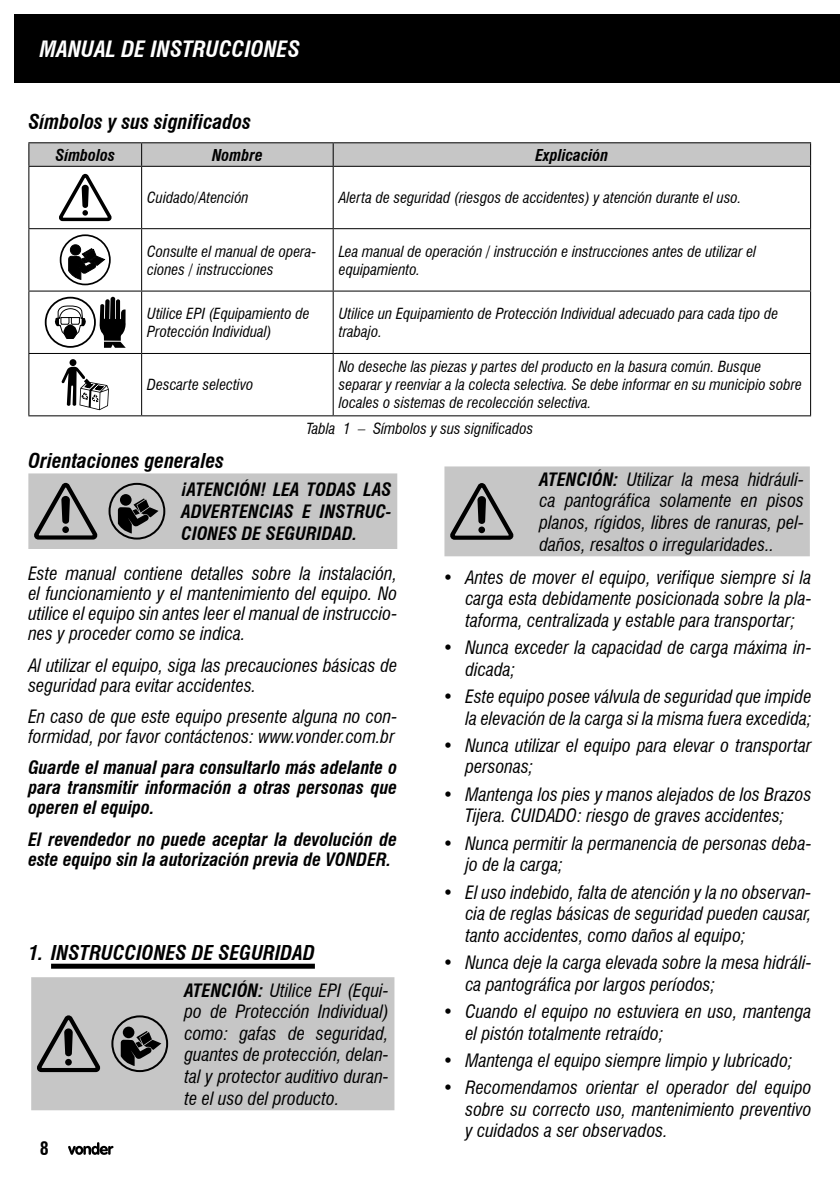
<style>
.page{position:relative;width:840px;height:1191px;background:#fff}
.page>*{position:absolute;margin:0;border:0;box-sizing:border-box;transform-origin:0 0}
.t1{font:italic 700 condensed 22px "Swiss 721 BT";color:#fff}
.Título_bold{font:italic 700 condensed 20px "Swiss 721 BT";color:#000}
.texto{font:italic 700 condensed 20px "Swiss 721 BT";color:#000}
.texto-2{font:italic condensed 18px/21.6px "Swiss 721 BT";color:#000}
.texto-3{font:italic 700 condensed 18px/20px "Swiss 721 BT";color:#000;text-align:justify}
.t2{font:700 condensed 18px "Swiss 721 BT";color:#000}
.texto-4{font:italic 700 condensed 16px "Swiss 721 BT";color:#000}
.Tabela_txt{font:italic condensed 15px/18px "Swiss 721 BT";color:#000}
.s1{font-weight:700}
</style>
<div class="page">
<hr style="left:28px;top:142px;width:113px;height:1px;background:#000">
<hr style="left:141px;top:142px;width:192px;height:1px;background:#000">
<hr style="left:333px;top:142px;width:477px;height:1px;background:#000">
<svg style="left:28px;top:143px;width:782px;height:23px;background:#c1c1c1"></svg>
<hr style="left:28px;top:166px;width:113px;height:1px;background:#000">
<hr style="left:28px;top:167px;width:1px;height:61px;background:#000">
<hr style="left:141px;top:166px;width:192px;height:1px;background:#000">
<hr style="left:141px;top:167px;width:1px;height:61px;background:#000">
<hr style="left:333px;top:166px;width:477px;height:1px;background:#000">
<hr style="left:332px;top:167px;width:1px;height:61px;background:#000">
<hr style="left:809px;top:167px;width:1px;height:61px;background:#000">
<hr style="left:28px;top:228px;width:113px;height:1px;background:#000">
<hr style="left:28px;top:229px;width:1px;height:61px;background:#000">
<hr style="left:141px;top:228px;width:192px;height:1px;background:#000">
<hr style="left:141px;top:229px;width:1px;height:61px;background:#000">
<hr style="left:333px;top:228px;width:477px;height:1px;background:#000">
<hr style="left:332px;top:229px;width:1px;height:61px;background:#000">
<hr style="left:809px;top:229px;width:1px;height:61px;background:#000">
<hr style="left:28px;top:290px;width:113px;height:1px;background:#000">
<hr style="left:28px;top:291px;width:1px;height:62px;background:#000">
<hr style="left:141px;top:290px;width:192px;height:1px;background:#000">
<hr style="left:141px;top:291px;width:1px;height:62px;background:#000">
<hr style="left:333px;top:290px;width:477px;height:1px;background:#000">
<hr style="left:332px;top:291px;width:1px;height:62px;background:#000">
<hr style="left:809px;top:291px;width:1px;height:62px;background:#000">
<hr style="left:28px;top:353px;width:113px;height:1px;background:#000">
<hr style="left:28px;top:354px;width:1px;height:61px;background:#000">
<hr style="left:141px;top:353px;width:192px;height:1px;background:#000">
<hr style="left:141px;top:354px;width:1px;height:61px;background:#000">
<hr style="left:333px;top:353px;width:477px;height:1px;background:#000">
<hr style="left:332px;top:354px;width:1px;height:61px;background:#000">
<hr style="left:809px;top:354px;width:1px;height:61px;background:#000">
<hr style="left:28px;top:415px;width:113px;height:1px;background:#000">
<hr style="left:141px;top:415px;width:192px;height:1px;background:#000">
<hr style="left:333px;top:415px;width:477px;height:1px;background:#000">
<svg style="left:59px;top:174px;width:53px;height:47px"></svg>
<div style="left:60px;top:234px;width:51px;height:51px;border:2px solid #000;border-radius:50%"></div>
<svg style="left:69px;top:245px;width:35px;height:34px"></svg>
<svg style="left:46px;top:298px;width:49px;height:49px"></svg>
<div style="left:45px;top:297px;width:51px;height:51px;border:2px solid #000;border-radius:50%"></div>
<svg style="left:53px;top:305px;width:35px;height:34px"></svg>
<svg style="left:99px;top:296px;width:27px;height:52px"></svg>
<svg style="left:61px;top:359px;width:48px;height:51px"></svg>
<div style="left:51px;top:963px;width:264px;height:5px;background:#000"></div>
<svg style="left:28px;top:473px;width:369px;height:76px;background:#b8b8b8"></svg>
<div style="left:108px;top:483px;width:57px;height:56px;border:2px solid #000;border-radius:50%"></div>
<div style="left:31px;top:977px;width:363px;height:133px;background:#c6c6c6"></div>
<svg style="left:36px;top:1015px;width:65px;height:57px;background:#929292"></svg>
<svg style="left:65px;top:1058px;width:7px;height:7px"></svg>
<div style="left:123px;top:1026px;width:11px;height:12px;background:#000;border-radius:50%"></div>
<svg style="left:121px;top:1031px;width:40px;height:35px"></svg>
<div style="left:111px;top:1015px;width:57px;height:57px;border:2px solid #000;border-radius:50%"></div>
<div style="left:444px;top:466px;width:365px;height:90px;background:#c6c6c6"></div>
<div style="left:478px;top:526px;width:7px;height:7px;background:#000;border-radius:50%"></div>
<div style="left:14px;top:14px;width:825px;height:69px;background:#000"></div>
<svg style="left:68px;top:1142px;width:45px;height:12px"></svg>
<p class="t1" style="left:40px;top:36px;width:262px">MANUAL DE INSTRUCCIONES</p>
<p class="Título_bold" style="left:28px;top:109px;width:224px">Símbolos y sus significados</p>
<p class="texto-4" style="left:55px;top:145px;width:61px">Símbolos</p>
<p class="texto-4" style="left:212px;top:145px;width:52px">Nombre</p>
<p class="texto-4" style="left:535px;top:145px;width:74px">Explicación</p>
<p class="Tabela_txt" style="left:147px;top:189px;width:103px">Cuidado/Atención</p>
<p class="Tabela_txt" style="left:338px;top:189px;width:404px">Alerta de seguridad (riesgos de accidentes) y atención durante el uso.</p>
<p class="Tabela_txt" style="left:147px;top:242px;width:170px">Consulte el manual de opera&shy;ciones / instrucciones</p>
<p class="Tabela_txt" style="left:338px;top:242px;width:419px">Lea manual de operación / instrucción e instrucciones antes de utilizar el equipamiento.</p>
<p class="Tabela_txt" style="left:147px;top:304px;width:164px">Utilice EPI (Equipamiento de<br>Protección Individual)</p>
<p class="Tabela_txt" style="left:338px;top:304px;width:441px">Utilice un Equipamiento de Protección Individual adecuado para cada tipo de trabajo.</p>
<p class="Tabela_txt" style="left:147px;top:376px;width:108px">Descarte selectivo</p>
<p class="Tabela_txt" style="left:338px;top:358px;width:464px">No deseche las piezas y partes del producto en la basura común. Busque separar y reenviar a la colecta selectiva. Se debe informar en su municipio sobre locales o sistemas de recolección selectiva.</p>
<p class="Tabela_txt" style="left:306px;top:419px;width:228px">Tabla 1 – Símbolos y sus significados</p>
<p class="texto" style="left:28px;top:448px;width:197px">Orientaciones generales</p>
<p class="texto-3" style="left:181px;top:479px;width:211px;line-height:21.6px">¡ATENCIÓN! LEA TODAS LAS ADVERTENCIAS E INSTRUC-CIONES DE SEGURIDAD.</p>
<p class="texto-2" style="left:28px;top:564px;width:370px;line-height:20px;text-align:justify">Este manual contiene detalles sobre la instalación, el funcionamiento y el mantenimiento del equipo. No utilice el equipo sin antes leer el manual de instruccio&shy;nes y proceder como se indica.</p>
<p class="texto-2" style="left:28px;top:655px;width:370px;line-height:20px">Al utilizar el equipo, siga las precauciones básicas de seguridad para evitar accidentes.</p>
<p class="texto-2" style="left:28px;top:706px;width:370px;line-height:20px">En caso de que este equipo presente alguna no con&shy;formidad, por favor contáctenos: www.vonder.com.br</p>
<p class="texto-3" style="left:28px;top:758px;width:370px">Guarde el manual para consultarlo más adelante o para transmitir información a otras personas que operen el equipo.</p>
<p class="texto-3" style="left:28px;top:829px;width:370px">El revendedor no puede aceptar la devolución de este equipo sin la autorización previa de VONDER.</p>
<p class="Título_bold" style="left:28px;top:941px;width:288px">1. INSTRUCCIONES DE SEGURIDAD</p>
<p class="texto-2" style="left:184px;top:979px;width:206px;text-align:justify"><span class="s1">ATENCIÓN:</span> Utilice EPI (Equi&shy;po de Protección Individual) como: gafas de seguridad, guantes de protección, delan&shy;tal y protector auditivo duran&shy;te el uso del producto.</p>
<p class="t2" style="left:40px;top:1138px;width:10px">8</p>
<p class="texto-2" style="left:539px;top:468px;width:266px;text-align:justify"><span class="s1">ATENCIÓN:</span> Utilizar la mesa hidráuli&shy;ca pantográfica solamente en pisos planos, rígidos, libres de ranuras, pel&shy;daños, resaltos o irregularidades..</p>
<p class="texto-2" style="left:465px;top:566px;width:347px;text-align:justify;text-indent:-23px">• Antes de mover el equipo, verifique siempre si la carga esta debidamente posicionada sobre la pla&shy;taforma, centralizada y estable para transportar;</p>
<p class="texto-2" style="left:465px;top:637px;width:347px;text-indent:-23px">• Nunca exceder la capacidad de carga máxima in&shy;dicada;</p>
<p class="texto-2" style="left:442px;top:685px;width:370px;text-align:right">• Este equipo posee válvula de seguridad que impide la elevación de la carga si la misma fuera excedida;</p>
<p class="texto-2" style="left:465px;top:734px;width:347px;text-indent:-23px">• Nunca utilizar el equipo para elevar o transportar personas;</p>
<p class="texto-2" style="left:442px;top:783px;width:370px;text-align:center">• Mantenga los pies y manos alejados de los Brazos<br>Tijera. CUIDADO: riesgo de graves accidentes;</p>
<p class="texto-2" style="left:465px;top:832px;width:347px;text-indent:-23px">• Nunca permitir la permanencia de personas deba&shy;jo de la carga;</p>
<p class="texto-2" style="left:465px;top:881px;width:347px;text-align:justify;text-indent:-23px">• El uso indebido, falta de atención y la no observan&shy;cia de reglas básicas de seguridad pueden causar, tanto accidentes, como daños al equipo;</p>
<p class="texto-2" style="left:465px;top:951px;width:347px;text-indent:-23px">• Nunca deje la carga elevada sobre la mesa hidráli&shy;ca pantográfica por largos períodos;</p>
<p class="texto-2" style="left:465px;top:1000px;width:347px;text-indent:-23px">• Cuando el equipo no estuviera en uso, mantenga el pistón totalmente retraído;</p>
<p class="texto-2" style="left:442px;top:1049px;width:351px">• Mantenga el equipo siempre limpio y lubricado;</p>
<p class="texto-2" style="left:465px;top:1076px;width:347px;text-align:justify;text-indent:-23px">• Recomendamos orientar el operador del equipo sobre su correcto uso, mantenimiento preventivo y cuidados a ser observados.</p>
</div>
